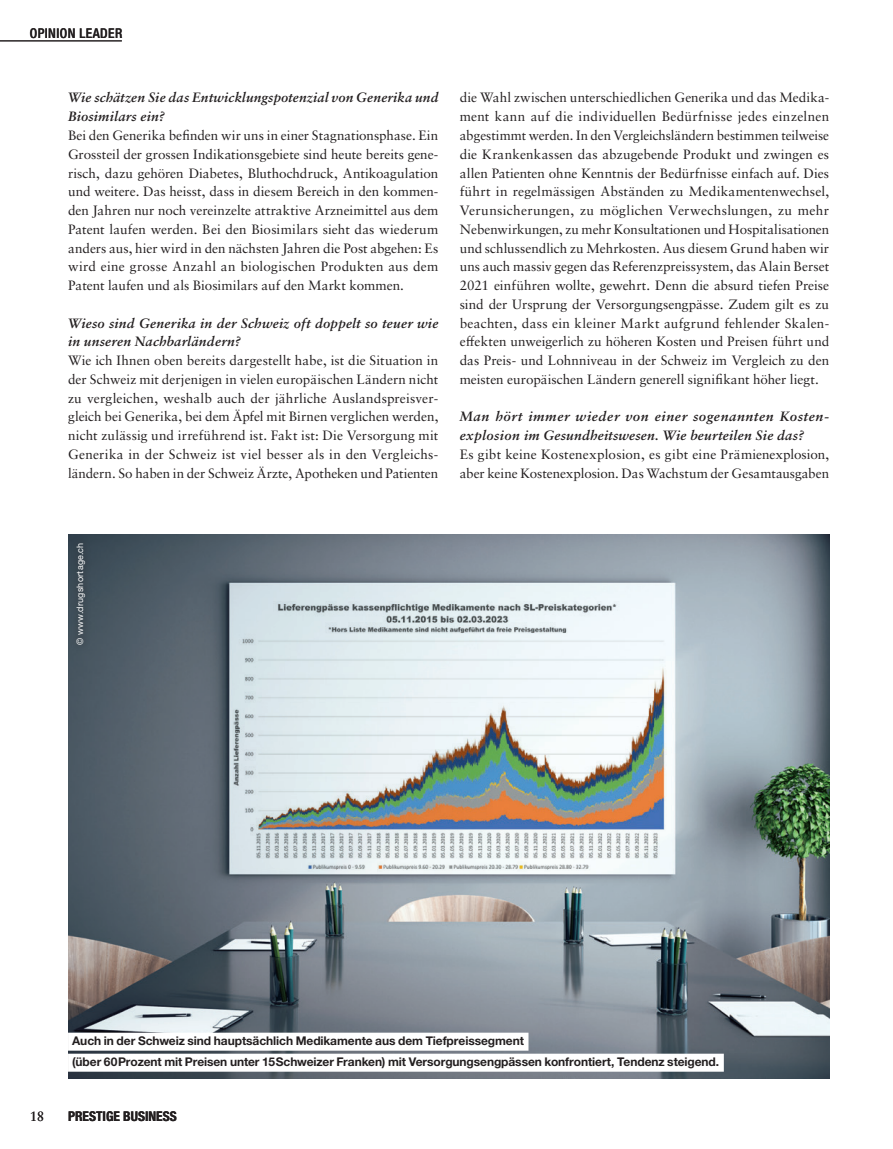
<style>
.page{position:relative;width:893px;height:1149px;background:#fff}
.page>*{position:absolute;margin:0;border:0;box-sizing:border-box;transform-origin:0 0}
.Lauftext_Interview_neu{font:13.5px/18.8px "Sabon LT Pro";color:#231f20;text-align:justify}
.Interviewfragen_neu{font:italic 700 13.5px/18.8px "Sabon LT Pro";letter-spacing:.02em;color:#231f20}
.t1{font:700 condensed 13.5px "Helvetica Neue LT Std";color:#231f20}
.t2{font:500 condensed 13.5px "Helvetica Neue LT Std";letter-spacing:.03em;color:#231f20}
.Bildlegende_links{font:700 12px "Helvetica Neue LT Std";letter-spacing:-.005em;color:#231f20}
.Lauftext_Interview_neu-2{font:9px "Helvetica Neue LT Std";letter-spacing:.025em;color:#fff}
</style>
<div class="page">
<hr style="left:0;top:40px;width:122px;height:1px;background:#231f20">
<img style="left:68px;top:534px;width:761px;height:543px">
<img style="left:230px;top:601px;width:437px;height:270px">
<div style="left:68px;top:1032px;width:460px;height:18px;background:#fff"></div>
<div style="left:68px;top:1053px;width:656px;height:18px;background:#fff"></div>
<div style="left:69px;top:534px;width:23px;height:118px;background:#3c4a54"></div>
<p class="t2" style="left:30px;top:25px;width:94px">OPINION LEADER</p>
<p class="Interviewfragen_neu" style="left:68px;top:88px;width:372px">Wie schätzen Sie das Entwicklungspotenzial von Generika und<br>Biosimilars ein?</p>
<p class="Lauftext_Interview_neu" style="left:68px;top:125px;width:372px">Bei den Generika befinden wir uns in einer Stagnationsphase. Ein Grossteil der grossen Indikationsgebiete sind heute bereits gene&shy;risch, dazu gehören Diabetes, Bluthochdruck, Antikoagulation und weitere. Das heisst, dass in diesem Bereich in den kommen&shy;den Jahren nur noch vereinzelte attraktive Arzneimittel aus dem Patent laufen werden. Bei den Biosimilars sieht das wiederum anders aus, hier wird in den nächsten Jahren die Post abgehen: Es wird eine grosse Anzahl an biologischen Produkten aus dem Patent laufen und als Biosimilars auf den Markt kommen.</p>
<p class="Interviewfragen_neu" style="left:68px;top:313px;width:372px">Wieso sind Generika in der Schweiz oft doppelt so teuer wie in unseren Nachbarländern?</p>
<p class="Lauftext_Interview_neu" style="left:68px;top:350px;width:372px">Wie ich Ihnen oben bereits dargestellt habe, ist die Situation in der Schweiz mit derjenigen in vielen europäischen Ländern nicht zu vergleichen, weshalb auch der jährliche Auslandspreisver&shy;gleich bei Generika, bei dem Äpfel mit Birnen verglichen werden, nicht zulässig und irreführend ist. Fakt ist: Die Versorgung mit Generika in der Schweiz ist viel besser als in den Vergleichs&shy;ländern. So haben in der Schweiz Ärzte, Apotheken und Patienten</p>
<p class="Lauftext_Interview_neu" style="left:460px;top:88px;width:371px">die Wahl zwischen unterschiedlichen Generika und das Medika&shy;ment kann auf die individuellen Bedürfnisse jedes einzelnen abgestimmt werden. In den Vergleichsländern bestimmen teilweise die Krankenkassen das abzugebende Produkt und zwingen es allen Patienten ohne Kenntnis der Bedürfnisse einfach auf. Dies führt in regelmässigen Abständen zu Medikamentenwechsel, Verunsicherungen, zu möglichen Verwechslungen, zu mehr Nebenwirkungen, zu mehr Konsultationen und Hospitalisationen und schlussendlich zu Mehrkosten. Aus diesem Grund haben wir uns auch massiv gegen das Referenzpreissystem, das Alain Berset 2021 einführen wollte, gewehrt. Denn die absurd tiefen Preise sind der Ursprung der Versorgungsengpässe. Zudem gilt es zu beachten, dass ein kleiner Markt aufgrund fehlender Skalen&shy;effekten unweigerlich zu höheren Kosten und Preisen führt und das Preis- und Lohnniveau in der Schweiz im Vergleich zu den meisten europäischen Ländern generell signifikant höher liegt.</p>
<p class="Interviewfragen_neu" style="left:460px;top:407px;width:370px">Man hört immer wieder von einer sogenannten Kosten&shy;explosion im Gesundheitswesen. Wie beurteilen Sie das?</p>
<p class="Lauftext_Interview_neu" style="left:460px;top:444px;width:371px">Es gibt keine Kostenexplosion, es gibt eine Prämienexplosion, aber keine Kostenexplosion. Das Wachstum der Gesamtausgaben</p>
<p class="Lauftext_Interview_neu-2" style="left:75px;top:644px;width:104px;rotate:-90deg">© www.drugshortage.ch</p>
<p class="Bildlegende_links" style="left:72px;top:1033px;width:453px">Auch in der Schweiz sind hauptsächlich Medikamente aus dem Tiefpreissegment</p>
<p class="Bildlegende_links" style="left:72px;top:1054px;width:648px">(über 60Prozent mit Preisen unter 15Schweizer Franken) mit Versorgungsengpässen konfrontiert, Tendenz steigend.</p>
<p class="Lauftext_Interview_neu" style="left:30px;top:1105px;width:16px">18</p>
<p class="t1" style="left:68px;top:1107px;width:110px">PRESTIGE BUSINESS</p>
</div>
